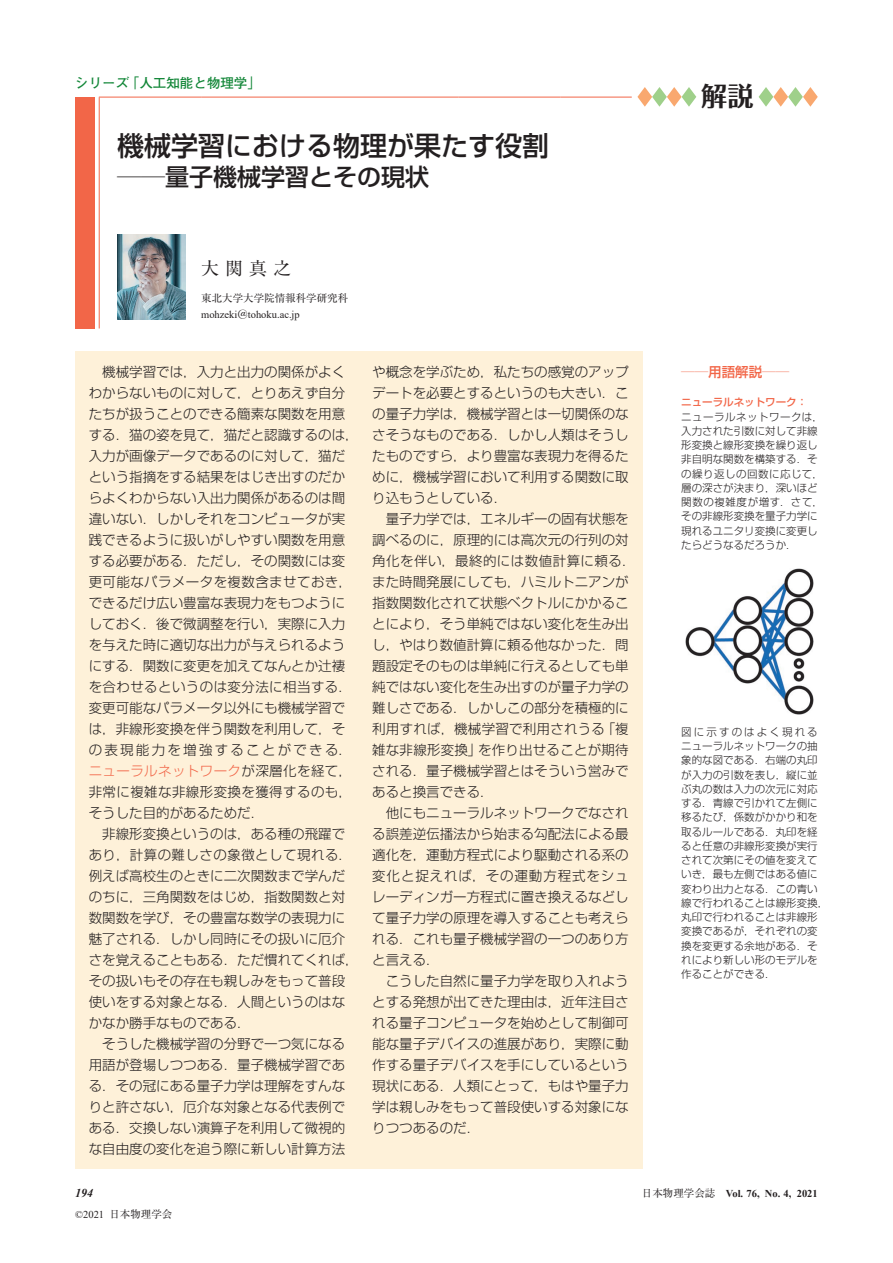
<style>
.page{position:relative;width:893px;height:1263px;background:#fff}
.page>*{position:absolute;margin:0;border:0;box-sizing:border-box;transform-origin:0 0}
.t1{font:500 27px "Shin Go Pr 6";color:#231f20}
.t2{font:700 26.25px "Folk Pro";color:#231f20}
.t3{font:500 24px "Shin Go Pr 6";color:#231f20}
.t4{font:18px "Ryumin Pr 6";color:#231f20}
.t5{font:300 13.5px/21px "Shin Go Pr 6";color:#231f20;text-align:justify}
.t6{font:700 13.5px "Futo Go B101 Pr 6";color:#118637}
.t7{font:300 13.5px "Koz Min Pro";color:#f26648}
.t8{font:italic 700 12px "Times New Roman";color:#231f20}
.t9{font:300 10.5px/14.2px "Shin Go Pr 6";color:#231f20}
.t10{font:10.5px "Ryumin Pr 6";color:#231f20}
.t11{font:700 10.5px "Times New Roman";color:#231f20}
.t12{font:10.5px "Times New Roman";color:#231f20}
.t13{font:500 10.5px "Shin Go Pr 6";color:#f26648}
.s1{font-family:"Koz Min Pro";font-weight:300}
.s2{font-family:"Ryumin Pr 6"}
.s3{color:#f26648}
.s4{font-family:"Shin Go Pr 6";font-weight:500}
.s5{font-family:"Ryumin Pr 6";font-weight:400}
.s6{font-family:"Times New Roman"}
</style>
<div class="page">
<div style="left:75px;top:351px;width:567px;height:818px;background:#fef1d9"></div>
<img style="left:686px;top:569px;width:127px;height:146px">
<hr style="left:99px;top:97px;width:102px;height:1px;background:#f26648">
<hr style="left:201px;top:97px;width:257px;height:1px;background:#f26648">
<hr style="left:458px;top:97px;width:102px;height:1px;background:#f26648">
<hr style="left:560px;top:97px;width:72px;height:1px;background:#f26648">
<hr style="left:99px;top:97px;width:1px;height:35px;background:#f26648">
<hr style="left:99px;top:132px;width:1px;height:102px;background:#f26648">
<hr style="left:99px;top:234px;width:1px;height:94px;background:#f26648">
<img style="left:118px;top:234px;width:68px;height:85px">
<div style="left:75px;top:97px;width:20px;height:231px;background:#f26648"></div>
<svg style="left:637px;top:87px;width:59px;height:20px"></svg>
<svg style="left:759px;top:87px;width:59px;height:20px"></svg>
<p class="t6" style="left:75px;top:72px;width:187px">シリーズ「人工知能と物理学」</p>
<h1 class="t1" style="left:117px;top:123px;width:434px">機械学習における物理が果たす役割</h1>
<h3 class="t3" style="left:117px;top:157px;width:314px"><span class="s1">――</span>量子機械学習とその現状</h3>
<h3 class="t4" style="left:201px;top:254px;width:91px">大関真之</h3>
<p class="t10" style="left:201px;top:290px;width:148px">東北大学大学院情報科学研究科</p>
<p class="t12" style="left:201px;top:307px;width:100px">mohzeki<span class="s2">＠</span>tohoku.ac.jp</p>
<p class="t5" style="left:89px;top:360px;width:271px;text-align:left;text-indent:14px">機械学習では，入力と出力の関係がよくわからないものに対して，とりあえず自分たちが扱うことのできる簡素な関数を用意する．猫の姿を見て，猫だと認識するのは，入力が画像データであるのに対して，猫だという指摘をする結果をはじき出すのだからよくわからない入出力関係があるのは間違いない．しかしそれをコンピュータが実践できるように扱いがしやすい関数を用意する必要がある．ただし，その関数には変更可能なパラメータを複数含ませておき，できるだけ広い豊富な表現力をもつようにしておく．後で微調整を行い，実際に入力を与えた時に適切な出力が与えられるようにする．関数に変更を加えてなんとか辻褄を合わせるというのは変分法に相当する．変更可能なパラメータ以外にも機械学習では，非線形変換を伴う関数を利用して，その表現能力を増強することができる．<span class="s3">ニューラルネットワーク</span>が深層化を経て，非常に複雑な非線形変換を獲得するのも，そうした目的があるためだ．</p>
<p class="t5" style="left:89px;top:822px;width:271px;text-align:left;text-indent:14px">非線形変換というのは，ある種の飛躍であり，計算の難しさの象徴として現れる．例えば高校生のときに二次関数まで学んだのちに，三角関数をはじめ，指数関数と対数関数を学び，その豊富な数学の表現力に魅了される．しかし同時にその扱いに厄介さを覚えることもある．ただ慣れてくれば，その扱いもその存在も親しみをもって普段使いをする対象となる．人間というのはなかなか勝手なものである．</p>
<p class="t5" style="left:89px;top:1032px;width:258px;text-indent:14px">そうした機械学習の分野で一つ気になる用語が登場しつつある．量子機械学習である．その冠にある量子力学は理解をすんなりと許さない，厄介な対象となる代表例である．交換しない演算子を利用して微視的な自由度の変化を追う際に新しい計算方法</p>
<p class="t5" style="left:372px;top:360px;width:258px">や概念を学ぶため，私たちの感覚のアップデートを必要とするというのも大きい．この量子力学は，機械学習とは一切関係のなさそうなものである．しかし人類はそうしたものですら，より豊富な表現力を得るために，機械学習において利用する関数に取り込もうとしている．</p>
<p class="t5" style="left:372px;top:507px;width:265px;text-align:left;text-indent:14px">量子力学では，エネルギーの固有状態を調べるのに，原理的には高次元の行列の対角化を伴い，最終的には数値計算に頼る．また時間発展にしても，ハミルトニアンが指数関数化されて状態ベクトルにかかることにより，そう単純ではない変化を生み出し，やはり数値計算に頼る他なかった．問題設定そのものは単純に行えるとしても単純ではない変化を生み出すのが量子力学の難しさである．しかしこの部分を積極的に利用すれば，機械学習で利用されうる「複雑な非線形変換」を作り出せることが期待される．量子機械学習とはそういう営みであると換言できる．</p>
<p class="t5" style="left:372px;top:801px;width:258px;text-indent:14px">他にもニューラルネットワークでなされる誤差逆伝播法から始まる勾配法による最適化を，運動方程式により駆動される系の変化と捉えれば，その運動方程式をシュレーディンガー方程式に置き換えるなどして量子力学の原理を導入することも考えられる．これも量子機械学習の一つのあり方と言える．</p>
<p class="t5" style="left:372px;top:969px;width:258px;text-indent:14px">こうした自然に量子力学を取り入れようとする発想が出てきた理由は，近年注目される量子コンピュータを始めとして制御可能な量子デバイスの進展があり，実際に動作する量子デバイスを手にしているという現状にある．人類にとって，もはや量子力学は親しみをもって普段使いする対象になりつつあるのだ．</p>
<h2 class="t2" style="left:701px;top:74px;width:54px">解説</h2>
<p class="t7" style="left:681px;top:363px;width:109px">――<span class="s4">用語解説</span>――</p>
<p class="t13" style="left:681px;top:394px;width:127px">ニューラルネットワーク：</p>
<p class="t9" style="left:681px;top:409px;width:143px">ニューラルネットワークは，入力された引数に対して非線形変換と線形変換を繰り返し非自明な関数を構築する．その繰り返しの回数に応じて，層の深さが決まり，深いほど関数の複雑度が増す．さて，その非線形変換を量子力学に現れるユニタリ変換に変更したらどうなるだろうか．</p>
<p class="t9" style="left:681px;top:724px;width:148px">図に示すのはよく現れるニューラルネットワークの抽象的な図である．右端の丸印が入力の引数を表し，縦に並ぶ丸の数は入力の次元に対応する．青線で引かれて左側に移るたび，係数がかかり和を取るルールである．丸印を経ると任意の非線形変換が実行されて次第にその値を変えていき，最も左側ではある値に変わり出力となる．この青い線で行われることは線形変換，丸印で行われることは非線形変換であるが，それぞれの変換を変更する余地がある．それにより新しい形のモデルを作ることができる．</p>
<p class="t8" style="left:75px;top:1185px;width:19px">194</p>
<p class="t11" style="left:642px;top:1185px;width:177px"><span class="s5">日本物理学会誌　</span>Vol. 76, No. 4, 2021</p>
<p class="t10" style="left:75px;top:1206px;width:99px"><span class="s6">©2021</span> 日本物理学会</p>
</div>
